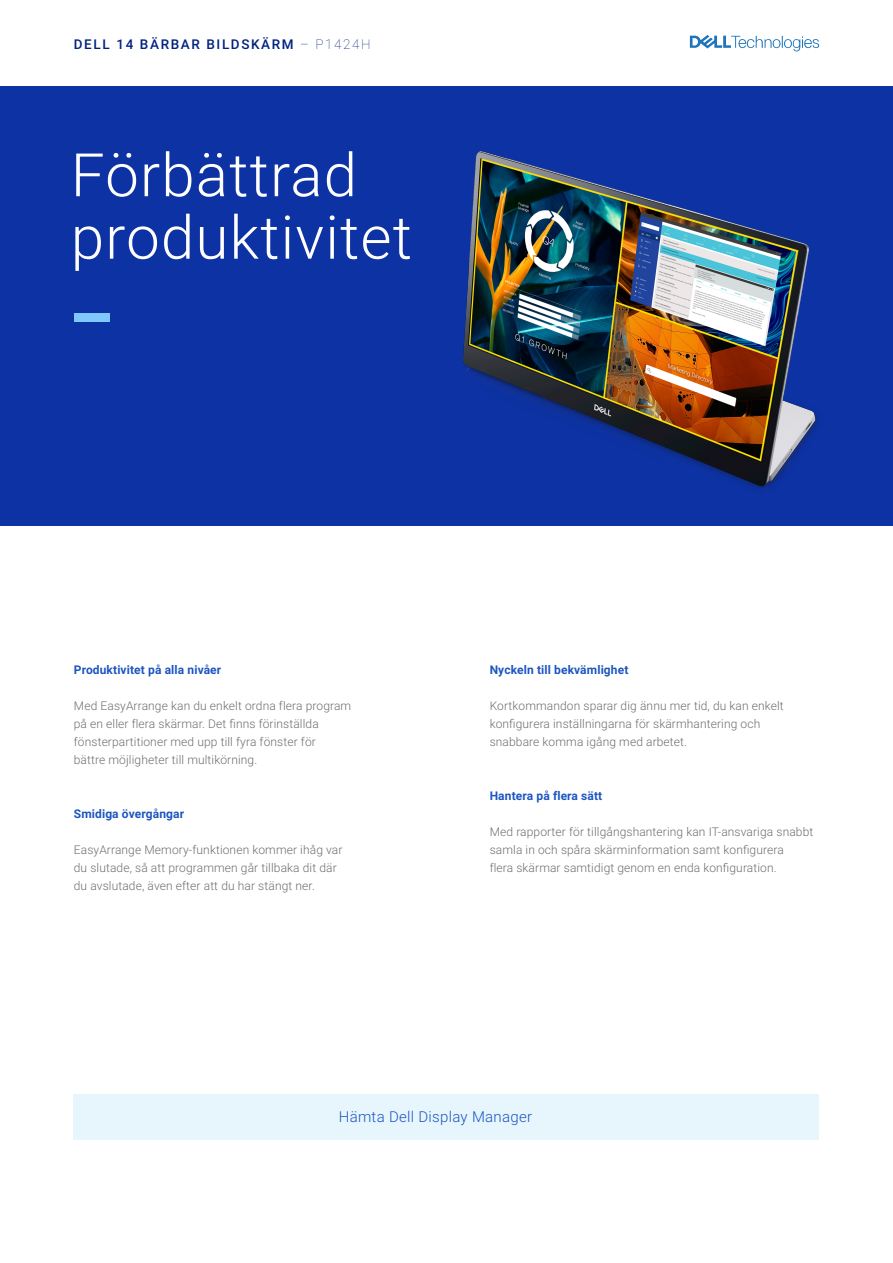
<style>
.page{position:relative;width:893px;height:1263px;background:#fff}
.page>*{position:absolute;margin:0;border:0;box-sizing:border-box;transform-origin:0 0}
.t1{font:300 60px/62.4px "Roboto";letter-spacing:.02em;color:#fff}
.t2{font:300 15px "Roboto";letter-spacing:.02em;color:#1d56c0}
.t3{font:500 13.5px "Roboto";letter-spacing:.12em;color:#00227f}
.t4{font:300 12px/18px "Roboto";letter-spacing:.01em;color:#6e6e6e}
.t5{font:700 12px "Roboto";letter-spacing:.01em;color:#1d56c0}
.s1{font-weight:100}
</style>
<div class="page">
<div style="left:0;top:86px;width:893px;height:440px;background:#0c32a4"></div>
<div style="left:74px;top:313px;width:36px;height:8px;background:#80c7fb"></div>
<svg style="left:690px;top:35px;width:129px;height:16px"></svg>
<div style="left:74px;top:1094px;width:745px;height:46px;background:#e7f6fd"></div>
<img style="left:462px;top:151px;width:357px;height:338px">
<p class="t3" style="left:74px;top:35px;width:298px">DELL 14 BÄRBAR BILDSKÄRM <span class="s1">– P1424H</span></p>
<p class="t1" style="left:71px;top:141px;width:343px">Förbättrad produktivitet</p>
<p class="t5" style="left:74px;top:661px;width:149px">Produktivitet på alla nivåer</p>
<p class="t4" style="left:74px;top:696px;width:279px">Med EasyArrange kan du enkelt ordna flera program på en eller flera skärmar. Det finns förinställda fönsterpartitioner med upp till fyra fönster för<br>bättre möjligheter till multikörning.</p>
<p class="t5" style="left:74px;top:805px;width:112px">Smidiga övergångar</p>
<p class="t4" style="left:74px;top:840px;width:270px">EasyArrange Memory-funktionen kommer ihåg var du slutade, så att programmen går tillbaka dit där du avslutade, även efter att du har stängt ner.</p>
<p class="t5" style="left:490px;top:661px;width:140px">Nyckeln till bekvämlighet</p>
<p class="t4" style="left:490px;top:696px;width:296px">Kortkommandon sparar dig ännu mer tid, du kan enkelt konfigurera inställningarna för skärmhantering och snabbare komma igång med arbetet.</p>
<p class="t5" style="left:490px;top:787px;width:114px">Hantera på flera sätt</p>
<p class="t4" style="left:490px;top:822px;width:325px">Med rapporter för tillgångshantering kan IT-ansvariga snabbt samla in och spåra skärminformation samt konfigurera<br>flera skärmar samtidigt genom en enda konfiguration.</p>
<p class="t2" style="left:339px;top:1106px;width:195px">Hämta Dell Display Manager</p>
</div>
